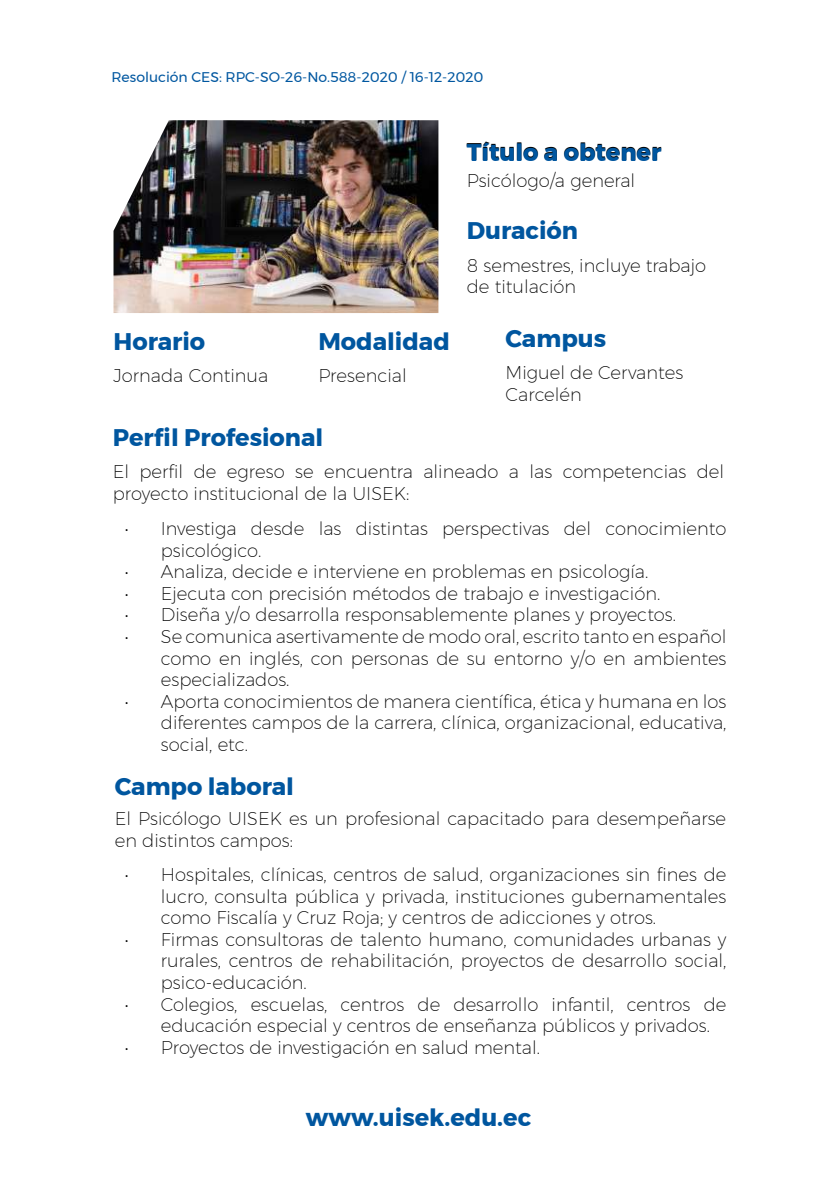
<style>
.page{position:relative;width:840px;height:1191px;background:#fff}
.page>*{position:absolute;margin:0;border:0;box-sizing:border-box;transform-origin:0 0}
.t1{font:700 24px "Montserrat";color:#00569f}
.t2{font:700 24px "Montserrat";color:#000}
.t3{font:200 18px/21.6px "Montserrat";color:#000}
.t4{font:14px "Montserrat";color:#0057a0}
</style>
<div class="page">
<img style="left:113px;top:120px;width:325px;height:193px">
<p class="t4" style="left:111px;top:66px;width:373px">Resolución CES: RPC-SO-26-No.588-2020 / 16-12-2020</p>
<h1 class="t2" style="left:466px;top:133px;width:196px">Título a obtener</h1>
<p class="t3" style="left:466px;top:170px;width:170px">Psicólogo/a general</p>
<h1 class="t1" style="left:466px;top:211px;width:113px">Duración</h1>
<p class="t3" style="left:466px;top:254px;width:240px">8 semestres, incluye trabajo de titulación</p>
<h1 class="t1" style="left:113px;top:322px;width:93px">Horario</h1>
<h1 class="t1" style="left:318px;top:322px;width:133px">Modalidad</h1>
<h1 class="t1" style="left:505px;top:319px;width:102px">Campus</h1>
<p class="t3" style="left:113px;top:364px;width:156px">Jornada Continua</p>
<p class="t3" style="left:318px;top:364px;width:90px">Presencial</p>
<p class="t3" style="left:505px;top:362px;width:179px">Miguel de Cervantes<br>Carcelén</p>
<h1 class="t1" style="left:113px;top:418px;width:212px">Perfil Profesional</h1>
<p class="t3" style="left:113px;top:460px;width:612px">El perfil de egreso se encuentra alineado a las competencias del proyecto institucional de la UISEK:</p>
<p class="t3" style="left:161px;top:517px;width:566px;text-indent:-36px">• Investiga desde las distintas perspectivas del conocimiento psicológico.</p>
<p class="t3" style="left:125px;top:560px;width:524px">• Analiza, decide e interviene en problemas en psicología.</p>
<p class="t3" style="left:125px;top:582px;width:536px">• Ejecuta con precisión métodos de trabajo e investigación.</p>
<p class="t3" style="left:125px;top:604px;width:552px">• Diseña y/o desarrolla responsablemente planes y proyectos.</p>
<p class="t3" style="left:161px;top:625px;width:566px;text-align:justify;text-indent:-36px">• Se comunica asertivamente de modo oral, escrito tanto en español como en inglés, con personas de su entorno y/o en ambientes especializados.</p>
<p class="t3" style="left:161px;top:690px;width:566px;text-align:justify;text-indent:-36px">• Aporta conocimientos de manera científica, ética y humana en los diferentes campos de la carrera, clínica, organizacional, educativa, social, etc.</p>
<h1 class="t1" style="left:115px;top:767px;width:181px">Campo laboral</h1>
<p class="t3" style="left:115px;top:807px;width:612px">El Psicólogo UISEK es un profesional capacitado para desempeñarse en distintos campos:</p>
<p class="t3" style="left:161px;top:863px;width:566px;text-align:justify;text-indent:-36px">• Hospitales, clínicas, centros de salud, organizaciones sin fines de lucro, consulta pública y privada, instituciones gubernamentales como Fiscalía y Cruz Roja; y centros de adicciones y otros.</p>
<p class="t3" style="left:161px;top:928px;width:566px;text-align:justify;text-indent:-36px">• Firmas consultoras de talento humano, comunidades urbanas y rurales, centros de rehabilitación, proyectos de desarrollo social, psico-educación.</p>
<p class="t3" style="left:161px;top:993px;width:566px;text-indent:-36px">• Colegios, escuelas, centros de desarrollo infantil, centros de educación especial y centros de enseñanza públicos y privados.</p>
<p class="t3" style="left:125px;top:1036px;width:416px">• Proyectos de investigación en salud mental.</p>
<h1 class="t1" style="left:306px;top:1097px;width:227px">www.uisek.edu.ec</h1>
</div>
